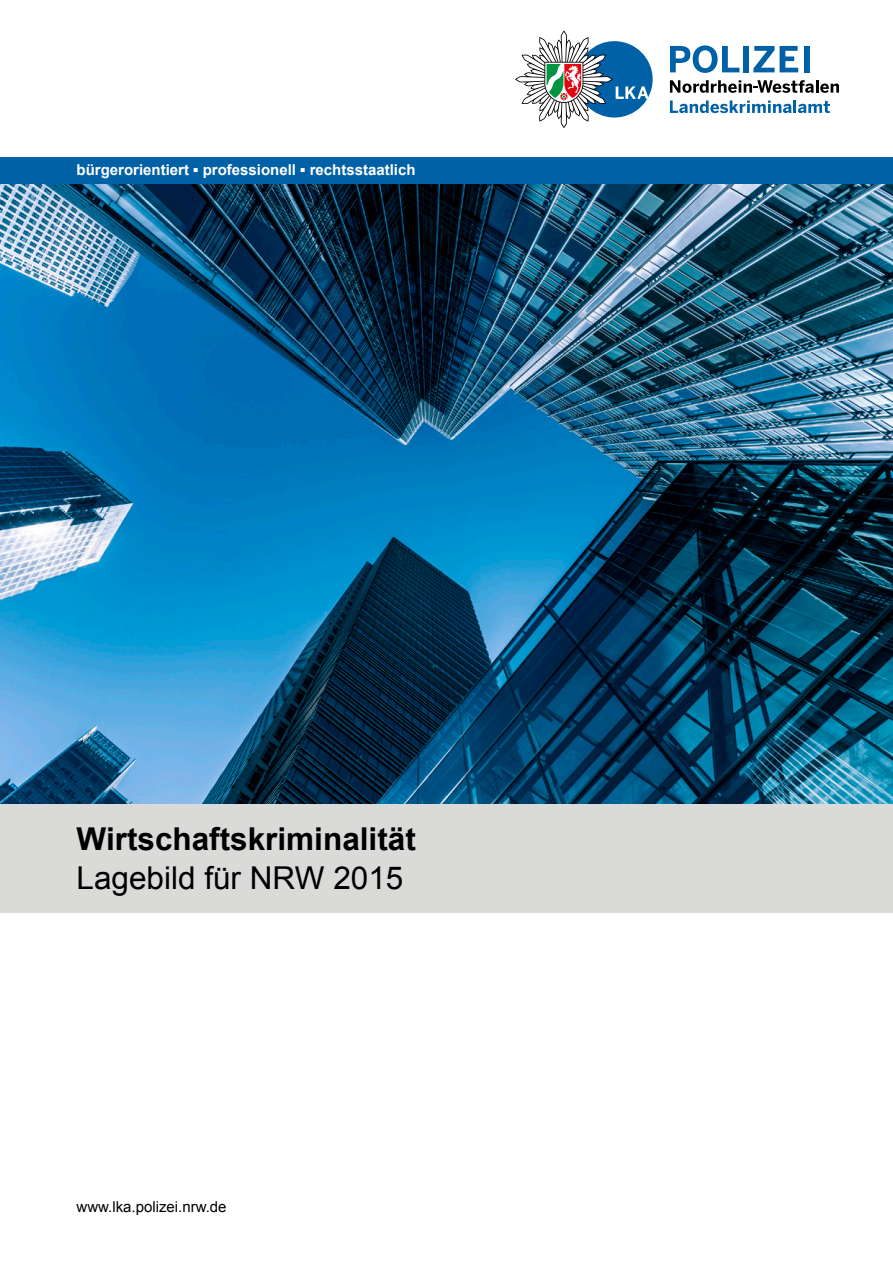
<style>
.page{position:relative;width:893px;height:1263px;background:#fff}
.page>*{position:absolute;margin:0;border:0;box-sizing:border-box;transform-origin:0 0}
.t1{font:700 31.5px "Arial";color:#000}
.t2{font:31.5px "Arial";color:#000}
.t3{font:700 15px "Arial";color:#fff}
.t4{font:15px "Arial";color:#000}
</style>
<div class="page">
<div style="left:0;top:157px;width:893px;height:27px;background:#0061a7"></div>
<svg style="left:670px;top:45px;width:69px;height:28px"></svg>
<div style="left:743px;top:46px;width:5px;height:26px;background:#0061a7"></div>
<svg style="left:753px;top:46px;width:45px;height:26px"></svg>
<div style="left:804px;top:46px;width:6px;height:26px;background:#0061a7"></div>
<svg style="left:670px;top:80px;width:169px;height:13px"></svg>
<svg style="left:670px;top:100px;width:160px;height:13px"></svg>
<svg style="left:576px;top:41px;width:77px;height:77px"></svg>
<svg style="left:515px;top:30px;width:133px;height:98px"></svg>
<img style="left:0;top:184px;width:893px;height:620px">
<div style="left:0;top:804px;width:893px;height:108px;background:#dadad9"></div>
<p class="t3" style="left:77px;top:160px;width:341px">bürgerorientiert ▪ professionell ▪ rechtsstaatlich</p>
<h1 class="t1" style="left:77px;top:818px;width:341px">Wirtschaftskriminalität</h1>
<h1 class="t2" style="left:77px;top:857px;width:328px">Lagebild für NRW 2015</h1>
<p class="t4" style="left:77px;top:1196px;width:152px">www.lka.polizei.nrw.de</p>
</div>
